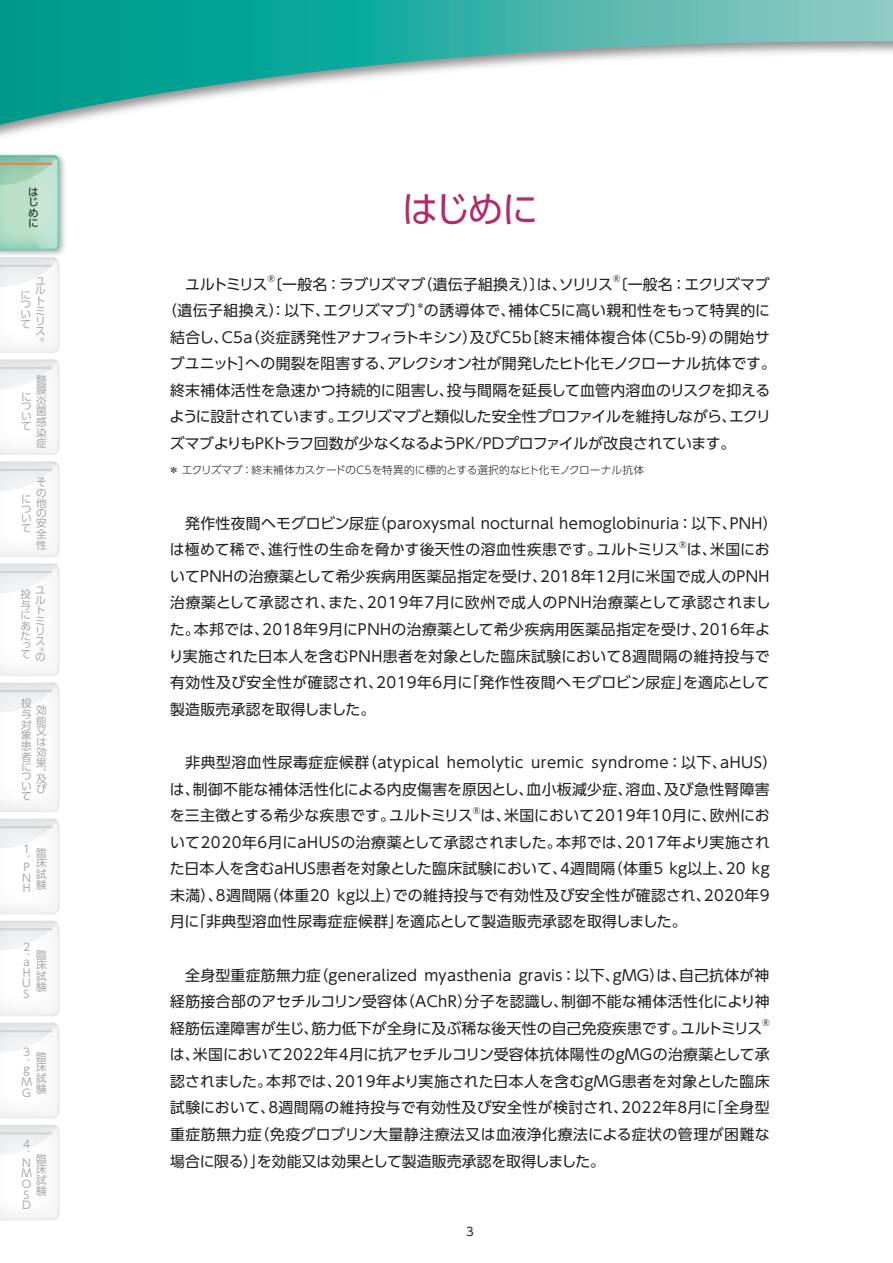
<style>
.page{position:relative;width:893px;height:1263px;background:#fff}
.page>*{position:absolute;margin:0;border:0;box-sizing:border-box;transform-origin:0 0}
.t1{font:36.15px "UD Shin Go Pro";color:#b22b6a}
.t2{font:14.85px/26.5px "UD Shin Go Pro";letter-spacing:.015em;color:#231f20;text-align:justify}
.t3{font:14.85px/26.5px "UD Shin Go Pro";letter-spacing:-.005em;color:#231f20}
.t4{font:14.85px "UD Shin Go Pro";letter-spacing:-.02em;color:#231f20}
.t5{font:14.85px "UD Shin Go Pro";letter-spacing:.035em;color:#231f20}
.t6{font:11.7px "UD Shin Go Pro";color:#231f20}
.t7{font:10.65px/10.6px "UD Shin Go Pro";color:#a8a9ad;text-align:justify}
.t8{font:300 10.65px "UD Shin Go Pro";letter-spacing:-.005em;color:#231f20}
.t9{font:10.65px/10.2px "UD Shin Go Pro";color:#231f20;text-align:justify}
.t10{font:8.7px "UD Shin Go Pro";color:#231f20}
.t11{font:6.15px "UD Shin Go Pro";color:#a8a9ad}
</style>
<div class="page">
<svg style="left:0;top:0;width:893px;height:128px"></svg>
<img style="left:0;top:154px;width:65px;height:101px">
<svg style="left:0;top:155px;width:60px;height:96px;background:#aed9c4"></svg>
<hr style="left:0;top:163px;width:51px;height:2px;background:#f47d4d">
<svg style="left:0;top:257px;width:60px;height:96px"></svg>
<hr style="left:0;top:265px;width:51px;height:2px;background:#d1d2d4">
<svg style="left:0;top:359px;width:60px;height:96px"></svg>
<hr style="left:0;top:367px;width:51px;height:2px;background:#d1d2d4">
<svg style="left:0;top:461px;width:60px;height:96px"></svg>
<hr style="left:0;top:469px;width:51px;height:2px;background:#d1d2d4">
<svg style="left:0;top:819px;width:60px;height:95px"></svg>
<hr style="left:0;top:826px;width:51px;height:2px;background:#d1d2d4">
<svg style="left:0;top:921px;width:60px;height:95px"></svg>
<hr style="left:0;top:928px;width:51px;height:2px;background:#d1d2d4">
<svg style="left:0;top:1023px;width:60px;height:95px"></svg>
<hr style="left:0;top:1030px;width:51px;height:2px;background:#d1d2d4">
<svg style="left:0;top:1125px;width:60px;height:95px"></svg>
<hr style="left:0;top:1132px;width:51px;height:2px;background:#d1d2d4">
<svg style="left:0;top:563px;width:60px;height:113px"></svg>
<hr style="left:0;top:571px;width:51px;height:2px;background:#d1d2d4">
<svg style="left:0;top:682px;width:60px;height:130px"></svg>
<hr style="left:0;top:690px;width:51px;height:2px;background:#d1d2d4">
<p class="t9" style="left:28px;top:187px;width:11px">はじめに</p>
<p class="t7" style="left:35px;top:275px;width:12px;line-height:10.2px;text-align:left">ユルトミリス</p>
<p class="t11" style="left:40px;top:335px;width:7px">®</p>
<p class="t7" style="left:20px;top:290px;width:11px;line-height:9.6px">について</p>
<p class="t7" style="left:36px;top:374px;width:12px">髄膜炎菌感染症</p>
<p class="t7" style="left:21px;top:392px;width:11px;line-height:9.6px">について</p>
<p class="t7" style="left:36px;top:477px;width:12px">その他の安全性</p>
<p class="t7" style="left:21px;top:494px;width:11px;line-height:9.6px">について</p>
<p class="t7" style="left:35px;top:585px;width:12px;line-height:10.2px;text-align:left">ユルトミリス</p>
<p class="t11" style="left:40px;top:644px;width:7px">®</p>
<p class="t7" style="left:35px;top:652px;width:11px">の</p>
<p class="t7" style="left:20px;top:589px;width:12px">投与にあた</p>
<p class="t7" style="left:20px;top:640px;width:11px;line-height:8.9px">って</p>
<p class="t7" style="left:21px;top:698px;width:12px">投与対象患者について</p>
<p class="t7" style="left:36px;top:704px;width:12px">効能又は効果、</p>
<p class="t7" style="left:36px;top:773px;width:12px">及び</p>
<p class="t7" style="left:36px;top:847px;width:12px;text-indent:-13px">1. 臨床試験</p>
<p class="t7" style="left:22px;top:861px;width:10px">P N H</p>
<p class="t7" style="left:23px;top:943px;width:8px;line-height:12.6px">2. a</p>
<p class="t7" style="left:22px;top:967px;width:9px">H U S</p>
<p class="t7" style="left:36px;top:949px;width:12px">臨床試験</p>
<p class="t7" style="left:36px;top:1051px;width:12px;text-indent:-13px">3. 臨床試験</p>
<p class="t7" style="left:21px;top:1062px;width:12px;line-height:13.4px">g<br>M</p>
<p class="t7" style="left:22px;top:1087px;width:10px">G</p>
<p class="t7" style="left:22px;top:1138px;width:10px;line-height:16.2px">4.<br>N</p>
<p class="t7" style="left:21px;top:1167px;width:12px;text-align:left">M<br>O<br>S<br>D</p>
<p class="t7" style="left:36px;top:1153px;width:12px">臨床試験</p>
<h1 class="t1" style="left:402px;top:180px;width:137px">はじめに</h1>
<p class="t10" style="left:267px;top:272px;width:9px">®</p>
<p class="t10" style="left:613px;top:272px;width:9px">®</p>
<p class="t5" style="left:162px;top:298px;width:610px">（遺伝子組換え）：以下、エクリズマブ〕の誘導体で、補体C5に高い親和性をもって特異的に</p>
<p class="t4" style="left:170px;top:272px;width:601px">　ユルトミリス〔一般名：ラブリズマブ（遺伝子組換え）〕は、ソリリス〔一般名：エクリズマブ</p>
<p class="t10" style="left:416px;top:298px;width:10px">＊</p>
<p class="t3" style="left:170px;top:323px;width:608px">結合し、C5a（炎症誘発性アナフィラトキシン）及びC5b［終末補体複合体（C5b-9）の開始サブユニット］への開裂を阻害する、アレクシオン社が開発したヒト化モノクローナル抗体です。終末補体活性を急速かつ持続的に阻害し、投与間隔を延長して血管内溶血のリスクを抑えるように設計されています。エクリズマブと類似した安全性プロファイルを維持しながら、エクリズマブよりもPKトラフ回数が少なくなるようPK/PDプロファイルが改良されています。</p>
<p class="t8" style="left:169px;top:461px;width:477px">＊ エクリズマブ：終末補体カスケードのC5を特異的に標的とする選択的なヒト化モノクローナル抗体</p>
<p class="t2" style="left:170px;top:509px;width:609px">　発作性夜間ヘモグロビン尿症（paroxysmal nocturnal hemoglobinuria：以下、PNH）は極めて稀で、進行性の生命を脅かす後天性の溶血性疾患です。ユルトミリス</p>
<p class="t10" style="left:679px;top:538px;width:9px">®</p>
<p class="t2" style="left:169px;top:536px;width:603px;text-indent:518px">は、米国においてPNHの治療薬として希少疾病用医薬品指定を受け、2018年12月に米国で成人のPNH治療薬として承認され、また、2019年7月に欧州で成人のPNH治療薬として承認されました。本邦では、2018年9月にPNHの治療薬として希少疾病用医薬品指定を受け、2016年より実施された日本人を含むPNH患者を対象とした臨床試験において8週間隔の維持投与で有効性及び安全性が確認され、2019年6月に「発作性夜間ヘモグロビン尿症」を適応として製造販売承認を取得しました。</p>
<p class="t2" style="left:170px;top:748px;width:609px;text-align:left">　非典型溶血性尿毒症症候群（atypical hemolytic uremic syndrome：以下、aHUS）は、制御不能な補体活性化による内皮傷害を原因とし、血小板減少症、溶血、及び急性腎障害を三主徴とする希少な疾患です。ユルトミリス</p>
<p class="t10" style="left:473px;top:803px;width:9px">®</p>
<p class="t2" style="left:170px;top:802px;width:602px;text-indent:311px">は、米国において2019年10月に、欧州において2020年6月にaHUSの治療薬として承認されました。本邦では、2017年より実施された日本人を含むaHUS患者を対象とした臨床試験において、4週間隔（体重5 kg以上、20 kg未満）、8週間隔（体重20 kg以上）での維持投与で有効性及び安全性が確認され、2020年9月に「非典型溶血性尿毒症症候群」を適応として製造販売承認を取得しました。</p>
<p class="t2" style="left:170px;top:961px;width:601px">　全身型重症筋無力症（generalized myasthenia gravis：以下、gMG）は、自己抗体が神経筋接合部のアセチルコリン受容体（AChR）分子を認識し、制御不能な補体活性化により神経筋伝達障害が生じ、筋力低下が全身に及ぶ稀な後天性の自己免疫疾患です。ユルトミリス</p>
<p class="t10" style="left:762px;top:1016px;width:9px">®</p>
<p class="t2" style="left:170px;top:1041px;width:601px">は、米国において2022年4月に抗アセチルコリン受容体抗体陽性のgMGの治療薬として承認されました。本邦では、2019年より実施された日本人を含むgMG患者を対象とした臨床試験において、8週間隔の維持投与で有効性及び安全性が検討され、2022年8月に「全身型重症筋無力症（免疫グロブリン大量静注療法又は血液浄化療法による症状の管理が困難な場合に限る）」を効能又は効果として製造販売承認を取得しました。</p>
<p class="t6" style="left:466px;top:1221px;width:9px">3</p>
</div>
